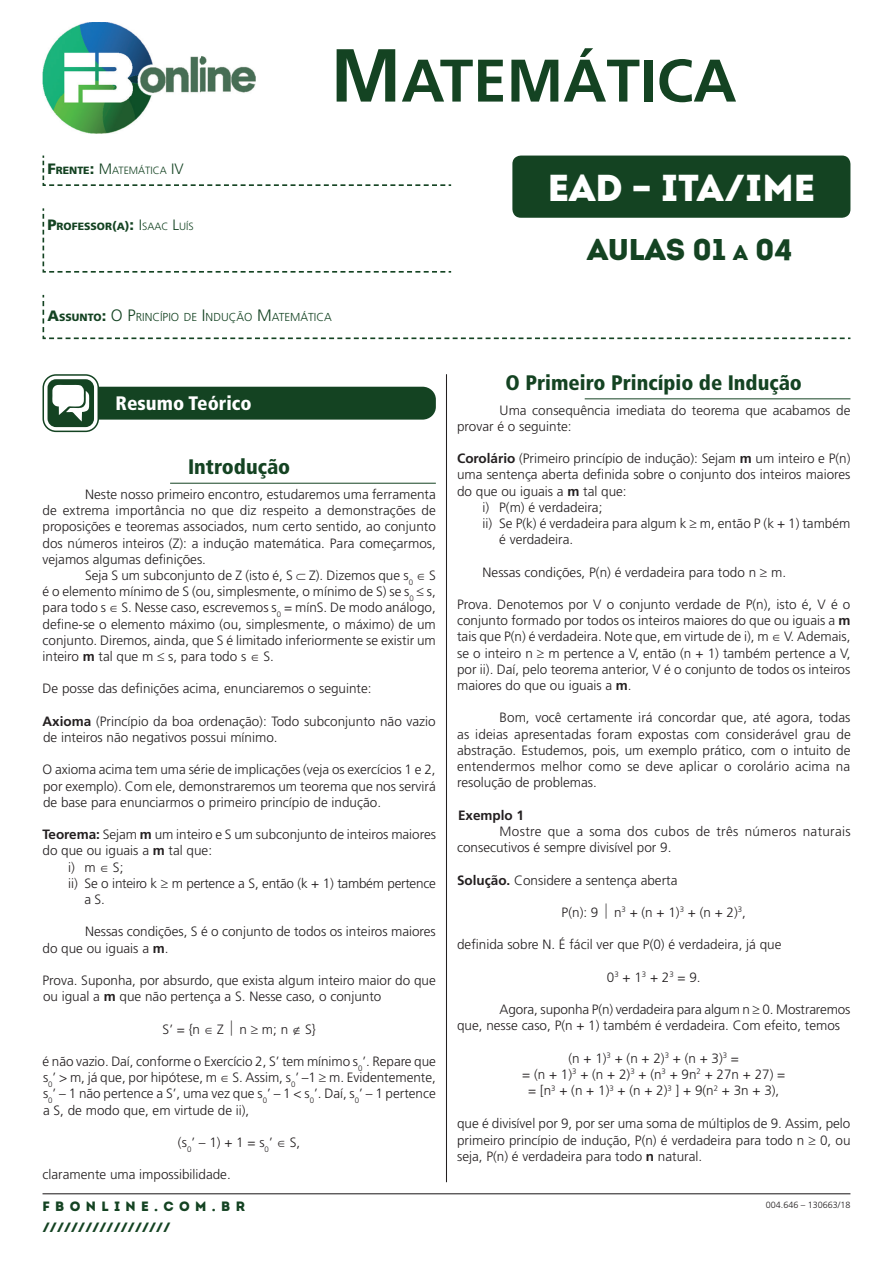
<style>
.page{position:relative;width:893px;height:1263px;background:#fff}
.page>*{position:absolute;margin:0;border:0;box-sizing:border-box;transform-origin:0 0}
.t1{font:700 60px "Frutiger";color:#144322}
.t2{font:900 37.5px "Intro";color:#fff}
.t3{font:900 30px "Intro";letter-spacing:-.005em;color:#144322}
.t4{font:900 condensed 21px "Frutiger";color:#144322}
.t5{font:900 condensed 19.5px "Frutiger";color:#fff}
.t6{font:300 13.5px/16.2px "Frutiger";color:#231f20;text-align:justify}
.t7{font:300 13.5px/16.2px "Frutiger";letter-spacing:.02em;color:#231f20}
.t8{font:300 13.5px "Frutiger";letter-spacing:-.02em;color:#231f20}
.t9{font:13.5px "Intro Black Caps";color:#144322}
.t10{font:900 13.5px "Intro";letter-spacing:.4em;color:#144322}
.t11{font:700 13.5px "Frutiger";color:#231f20}
.t12{font:300 11.55px "Frutiger";color:#144322}
.t13{font:900 10.5px "Frutiger";color:#144322}
.t14{font:300 10.5px "Frutiger";color:#144322}
.t15{font:300 9px "Frutiger";color:#231f20}
.s1{font-weight:900;font-size:15px}
.s2{font-weight:900}
.s3{font-size:15px}
.s4{font-size:12px}
.s5{font-weight:300;font-size:15px}
.s6{font-weight:300}
.s7{font-size:75px}
.s8{font-style:inherit}
.s9{font-size:21px}
.s10{font-weight:900;font-size:10.5px}
.s11{font-size:16.5px}
.s12{font-weight:700}
</style>
<div class="page">
<svg style="left:42px;top:208px;width:410px;height:65px"></svg>
<svg style="left:42px;top:294px;width:809px;height:46px"></svg>
<svg style="left:42px;top:155px;width:410px;height:31px"></svg>
<img style="left:43px;top:22px;width:212px;height:111px">
<div style="left:512px;top:156px;width:338px;height:62px;background:#144322;border-radius:9px"></div>
<hr style="left:43px;top:1193px;width:807px;height:1px;background:#231f20">
<hr style="left:446px;top:374px;width:1px;height:808px;background:#231f20">
<hr style="left:170px;top:483px;width:266px;height:1px;background:#144322">
<div style="left:78px;top:387px;width:358px;height:33px;background:#144322;border-radius:13px"></div>
<svg style="left:43px;top:375px;width:55px;height:56px"></svg>
<div style="left:43px;top:374px;width:56px;height:58px;border:2px solid #144322;border-radius:13px"></div>
<div style="left:48px;top:379px;width:46px;height:48px;background:#144322;border-radius:9px"></div>
<svg style="left:52px;top:385px;width:37px;height:37px"></svg>
<hr style="left:585px;top:398px;width:265px;height:1px;background:#144322">
<p class="t14" style="left:47px;top:165px;width:138px"><span class="s1">F</span><span class="s2">RENTE</span><span class="s1">:</span> <span class="s3">M</span>ATEMÁTICA <span class="s3">IV</span></p>
<p class="t13" style="left:47px;top:219px;width:148px"><span class="s3">P</span>ROFESSOR<span class="s4">(</span>A<span class="s4">)</span><span class="s3">:</span> <span class="s5">I</span><span class="s6">SAAC</span> <span class="s5">L</span><span class="s6">UÍS</span></p>
<h1 class="t1" style="left:331px;top:45px;width:408px"><span class="s7">M</span>ATEMÁTICA</h1>
<h2 class="t2" style="left:548px;top:163px;width:269px">EAD – ITA/IME</h2>
<h3 class="t3" style="left:587px;top:230px;width:207px">AULAS <span class="s8">01</span> <span class="s9">A</span> <span class="s8">04</span></h3>
<p class="t12" style="left:47px;top:310px;width:286px"><span class="s1">A</span><span class="s10">SSUNTO</span><span class="s1">:</span> <span class="s11">O P</span>RINCÍPIO DE <span class="s11">I</span>NDUÇÃO <span class="s11">M</span>ATEMÁTICA</p>
<h3 class="t5" style="left:116px;top:392px;width:138px">Resumo Teórico</h3>
<h3 class="t4" style="left:188px;top:454px;width:104px">Introdução</h3>
<p class="t6" style="left:43px;top:486px;width:395px;text-indent:43px">Neste nosso primeiro encontro, estudaremos uma ferramenta de extrema importância no que diz respeito a demonstrações de proposições e teoremas associados, num certo sentido, ao conjunto dos números inteiros (Z): a indução matemática. Para começarmos, vejamos algumas definições.</p>
<p class="t6" style="left:43px;top:567px;width:395px;text-indent:43px">Seja S um subconjunto de Z (isto é, S ⊂ Z). Dizemos que s<sub>0</sub> ∈ S é o elemento mínimo de S (ou, simplesmente, o mínimo de S) se s<sub>0</sub> ≤ s, para todo s ∈ S. Nesse caso, escrevemos s<sub>0</sub> = mínS. De modo análogo, define-se o elemento máximo (ou, simplesmente, o máximo) de um conjunto. Diremos, ainda, que S é limitado inferiormente se existir um inteiro <span class="s12">m</span> tal que m ≤ s, para todo s ∈ S.</p>
<p class="t6" style="left:43px;top:681px;width:331px">De posse das definições acima, enunciaremos o seguinte:</p>
<p class="t6" style="left:43px;top:713px;width:395px"><span class="s12">Axioma</span> (Princípio da boa ordenação): Todo subconjunto não vazio de inteiros não negativos possui mínimo.</p>
<p class="t6" style="left:43px;top:762px;width:395px">O axioma acima tem uma série de implicações (veja os exercícios 1 e 2, por exemplo). Com ele, demonstraremos um teorema que nos servirá de base para enunciarmos o primeiro princípio de indução.</p>
<p class="t6" style="left:43px;top:826px;width:395px"><span class="s12">Teorema:</span> Sejam <span class="s12">m</span> um inteiro e S um subconjunto de inteiros maiores</p>
<p class="t6" style="left:43px;top:843px;width:171px">do que ou iguais a <span class="s12">m</span> tal que:</p>
<p class="t6" style="left:68px;top:859px;width:57px">i) m ∈ S;</p>
<p class="t8" style="left:68px;top:875px;width:369px">ii) Se o inteiro k ≥ m pertence a S, então (k + 1) também pertence</p>
<p class="t6" style="left:85px;top:891px;width:22px">a S.</p>
<p class="t6" style="left:43px;top:924px;width:395px;text-indent:43px">Nessas condições, S é o conjunto de todos os inteiros maiores do que ou iguais a <span class="s12">m</span>.</p>
<p class="t6" style="left:43px;top:972px;width:395px">Prova. Suponha, por absurdo, que exista algum inteiro maior do que ou igual a <span class="s12">m</span> que não pertença a S. Nesse caso, o conjunto</p>
<p class="t6" style="left:163px;top:1021px;width:155px">S’ = {n ∈ Z n ≥ m; n ∉ S}</p>
<p class="t6" style="left:43px;top:1053px;width:395px">é não vazio. Daí, conforme o Exercício 2, S’ tem mínimo s<sub>0</sub>’. Repare que s<sub>0</sub>’ &gt; m, já que, por hipótese, m ∈ S. Assim, s<sub>0</sub>’ –1 ≥ m. Evidentemente, s<sub>0</sub>’ – 1 não pertence a S’, uma vez que s<sub>0</sub>’ – 1 &lt; s<sub>0</sub>’. Daí, s<sub>0</sub>’ – 1 pertence a S, de modo que, em virtude de ii),</p>
<p class="t6" style="left:178px;top:1134px;width:124px">(s<sub>0</sub>’ – 1) + 1 = s<sub>0</sub>’ ∈ S,</p>
<p class="t6" style="left:43px;top:1167px;width:190px">claramente uma impossibilidade.</p>
<p class="t10" style="left:43px;top:1198px;width:204px">FBONLINE.COM.BR</p>
<p class="t9" style="left:43px;top:1218px;width:130px">//////////////////</p>
<h3 class="t4" style="left:506px;top:370px;width:298px">O Primeiro Princípio de Indução</h3>
<p class="t6" style="left:457px;top:402px;width:395px;text-indent:43px">Uma consequência imediata do teorema que acabamos de provar é o seguinte:</p>
<p class="t6" style="left:457px;top:450px;width:395px"><span class="s12">Corolário</span> (Primeiro princípio de indução): Sejam <span class="s12">m</span> um inteiro e P(n)</p>
<p class="t6" style="left:457px;top:467px;width:395px">uma sentença aberta definida sobre o conjunto dos inteiros maiores</p>
<p class="t6" style="left:457px;top:483px;width:171px">do que ou iguais a <span class="s12">m</span> tal que:</p>
<p class="t6" style="left:483px;top:499px;width:121px">i) P(m) é verdadeira;</p>
<p class="t6" style="left:483px;top:515px;width:369px">ii) Se P(k) é verdadeira para algum k ≥ m, então P (k + 1) também</p>
<p class="t6" style="left:499px;top:531px;width:76px">é verdadeira.</p>
<p class="t6" style="left:483px;top:564px;width:305px">Nessas condições, P(n) é verdadeira para todo n ≥ m.</p>
<p class="t6" style="left:457px;top:596px;width:395px">Prova. Denotemos por V o conjunto verdade de P(n), isto é, V é o conjunto formado por todos os inteiros maiores do que ou iguais a <span class="s12">m </span>tais que P(n) é verdadeira. Note que, em virtude de i), m ∈ V. Ademais, se o inteiro n ≥ m pertence a V, então (n + 1) também pertence a V, por ii). Daí, pelo teorema anterior, V é o conjunto de todos os inteiros maiores do que ou iguais a <span class="s12">m</span>.</p>
<p class="t6" style="left:457px;top:710px;width:395px;text-indent:43px">Bom, você certamente irá concordar que, até agora, todas as ideias apresentadas foram expostas com considerável grau de abstração. Estudemos, pois, um exemplo prático, com o intuito de entendermos melhor como se deve aplicar o corolário acima na resolução de problemas.</p>
<p class="t11" style="left:458px;top:807px;width:68px">Exemplo 1</p>
<p class="t7" style="left:457px;top:823px;width:395px;text-indent:43px">Mostre que a soma dos cubos de três números naturais consecutivos é sempre divisível por 9.</p>
<p class="t6" style="left:457px;top:872px;width:222px"><span class="s12">Solução.</span> Considere a sentença aberta</p>
<p class="t6" style="left:562px;top:904px;width:186px">P(n): 9 n<sup>3</sup> + (n + 1)<sup>3</sup> + (n + 2)<sup>3</sup>,</p>
<p class="t6" style="left:457px;top:936px;width:326px">definida sobre N. É fácil ver que P(0) é verdadeira, já que</p>
<p class="t6" style="left:607px;top:969px;width:95px">0<sup>3</sup> + 1<sup>3</sup> + 2<sup>3</sup> = 9.</p>
<p class="t6" style="left:457px;top:1001px;width:395px;text-indent:43px">Agora, suponha P(n) verdadeira para algum n ≥ 0. Mostraremos que, nesse caso, P(n + 1) também é verdadeira. Com efeito, temos</p>
<p class="t6" style="left:522px;top:1050px;width:265px;text-align:center">(n + 1)<sup>3</sup> + (n + 2)<sup>3</sup> + (n + 3)<sup>3</sup> =<br>= (n + 1)<sup>3</sup> + (n + 2)<sup>3</sup> + (n<sup>3</sup> + 9n<sup>2</sup> + 27n + 27) = = [n<sup>3</sup> + (n + 1)<sup>3</sup> + (n + 2)<sup>3</sup> ] + 9(n<sup>2</sup> + 3n + 3),</p>
<p class="t6" style="left:457px;top:1115px;width:395px">que é divisível por 9, por ser uma soma de múltiplos de 9. Assim, pelo primeiro princípio de indução, P(n) é verdadeira para todo n ≥ 0, ou seja, P(n) é verdadeira para todo <span class="s12">n</span> natural.</p>
<p class="t15" style="left:766px;top:1200px;width:86px">004.646 – 130663/18</p>
</div>
